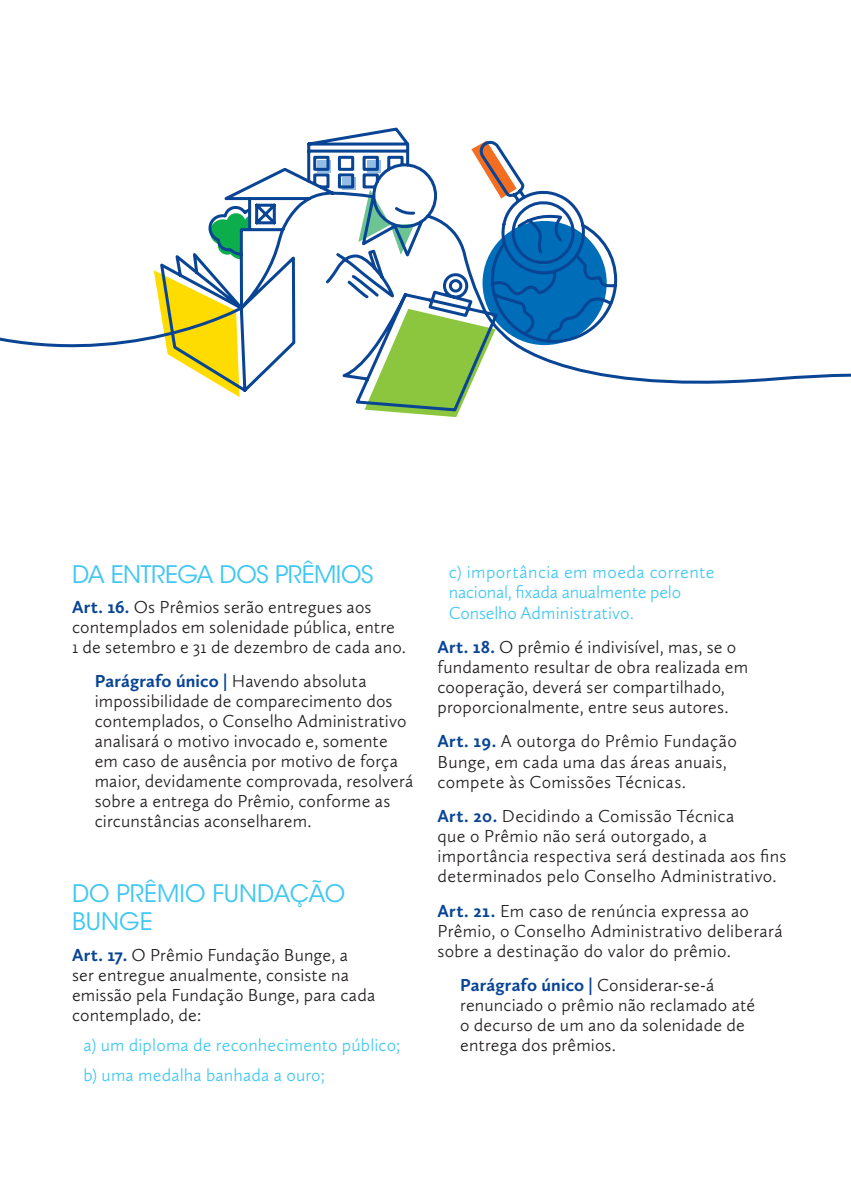
<style>
.page{position:relative;width:851px;height:1191px;background:#fff}
.page>*{position:absolute;margin:0;border:0;box-sizing:border-box;transform-origin:0 0}
.título_peso2{font:24px/28.8px "ITC Avant Garde Std";letter-spacing:-.015em;color:#40c7f4}
.texto{font:300 18px/20px "Calluna Sans";letter-spacing:.01em;color:#231f20}
.texto_azul_lista{font:300 18px/20px "Calluna Sans";letter-spacing:.005em;color:#40c7f4}
.s1{font-weight:700;color:#094594}
</style>
<div class="page">
<svg style="left:0;top:128px;width:850px;height:290px"></svg>
<p class="título_peso2" style="left:72px;top:560px;width:303px">DA ENTREGA DOS PRÊMIOS</p>
<p class="texto" style="left:72px;top:597px;width:335px"><span class="s1">Art. 16.</span> Os Prêmios serão entregues aos contemplados em solenidade pública, entre<br>1 de setembro e 31 de dezembro de cada ano.</p>
<p class="texto" style="left:95px;top:671px;width:320px"><span class="s1">Parágrafo único |</span> Havendo absoluta impossibilidade de comparecimento dos contemplados, o Conselho Administrativo analisará o motivo invocado e, somente em caso de ausência por motivo de força maior, devidamente comprovada, resolverá sobre a entrega do Prêmio, conforme as circunstâncias aconselharem.</p>
<p class="título_peso2" style="left:72px;top:878px;width:275px">DO PRÊMIO FUNDAÇÃO<br>BUNGE</p>
<p class="texto" style="left:72px;top:944px;width:305px"><span class="s1">Art. 17.</span> O Prêmio Fundação Bunge, a<br>ser entregue anualmente, consiste na emissão pela Fundação Bunge, para cada contemplado, de:</p>
<p class="texto_azul_lista" style="left:83px;top:1034px;width:319px">a) um diploma de reconhecimento público;</p>
<p class="texto_azul_lista" style="left:83px;top:1064px;width:243px">b) uma medalha banhada a ouro;</p>
<p class="texto_azul_lista" style="left:449px;top:562px;width:267px">c) importância em moeda corrente nacional, fixada anualmente pelo<br>Conselho Administrativo.</p>
<p class="texto" style="left:437px;top:636px;width:312px"><span class="s1">Art. 18.</span> O prêmio é indivisível, mas, se o fundamento resultar de obra realizada em cooperação, deverá ser compartilhado, proporcionalmente, entre seus autores.</p>
<p class="texto" style="left:437px;top:731px;width:301px"><span class="s1">Art. 19.</span> A outorga do Prêmio Fundação<br>Bunge, em cada uma das áreas anuais, compete às Comissões Técnicas.</p>
<p class="texto" style="left:437px;top:805px;width:350px"><span class="s1">Art. 20.</span> Decidindo a Comissão Técnica<br>que o Prêmio não será outorgado, a importância respectiva será destinada aos fins determinados pelo Conselho Administrativo.</p>
<p class="texto" style="left:437px;top:900px;width:347px"><span class="s1">Art. 21.</span> Em caso de renúncia expressa ao<br>Prêmio, o Conselho Administrativo deliberará sobre a destinação do valor do prêmio.</p>
<p class="texto" style="left:460px;top:974px;width:296px"><span class="s1">Parágrafo único |</span> Considerar-se-á renunciado o prêmio não reclamado até o decurso de um ano da solenidade de entrega dos prêmios.</p>
</div>
